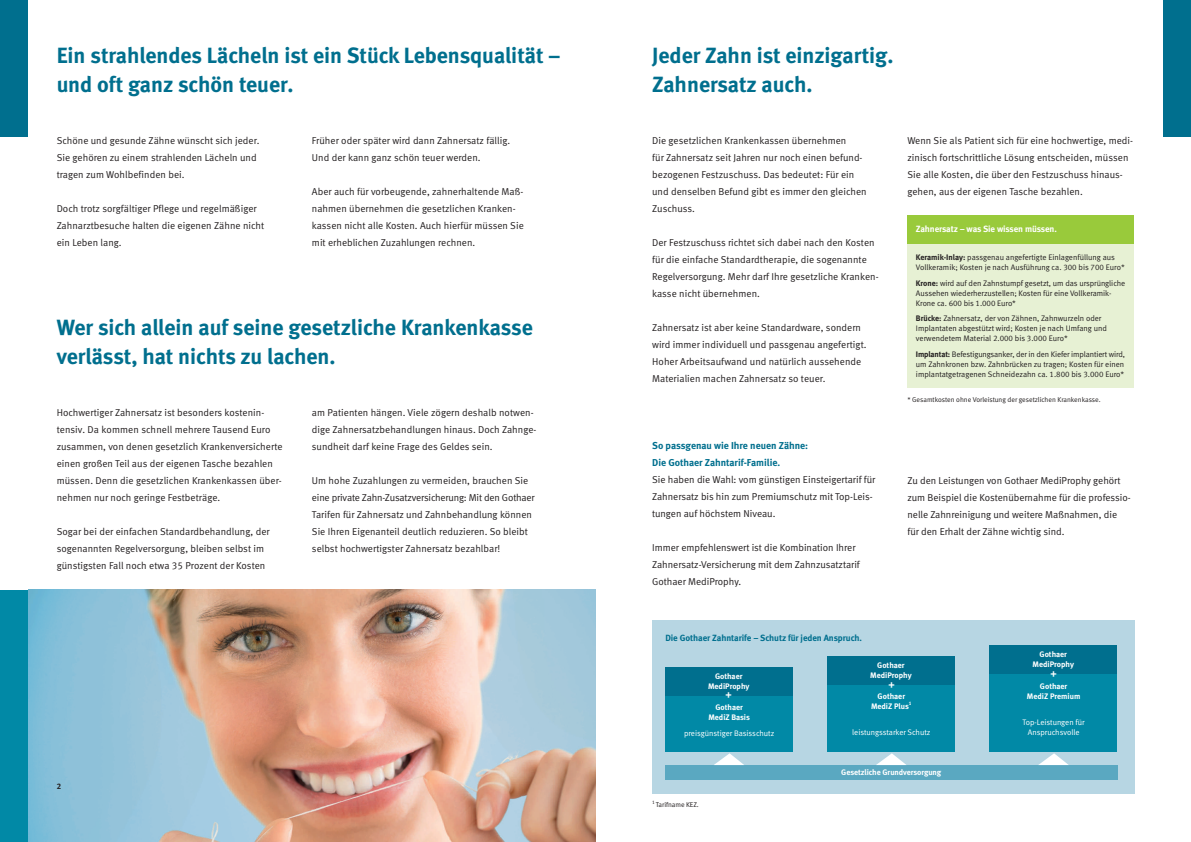
<style>
.page{position:relative;width:1191px;height:842px;background:#fff}
.page>*{position:absolute;margin:0;border:0;box-sizing:border-box;transform-origin:0 0}
.t1{font:700 22px/29px "Meta";color:#006f8e}
.t2{font:10px/17px "Meta Normal LF";letter-spacing:.005em;color:#231f20}
.t3{font:700 10px/17px "Meta";color:#006f8e}
.t4{font:10px "Meta Bold LF";color:#fff}
.t5{font:9px "Meta Bold LF";letter-spacing:-.005em;color:#006f8e}
.t6{font:700 9px "Meta";letter-spacing:-.01em;color:#fff}
.t7{font:8px/10px "Meta Normal LF";letter-spacing:-.005em;color:#231f20}
.t8{font:8px/10px "Meta Bold LF";color:#fff;text-align:center}
.t9{font:8px/10px "Meta Normal LF";letter-spacing:-.005em;color:#fff;text-align:center}
.t10{font:8px "Meta Bold LF";color:#231f20}
.t11{font:7px "Meta Normal LF";color:#231f20}
.t12{font:7px "Meta Normal";letter-spacing:-.005em;color:#231f20}
.t13{font:5px "Meta Bold LF";color:#fff}
.s1{font-family:"Meta Bold LF"}
</style>
<div class="page">
<div style="left:0;top:590px;width:28px;height:252px;background:#0189a6"></div>
<img style="left:28px;top:590px;width:567px;height:252px">
<div style="left:0;top:0;width:28px;height:136px;background:#006f8e"></div>
<div style="left:1162px;top:0;width:29px;height:136px;background:#006f8e"></div>
<div style="left:907px;top:243px;width:227px;height:145px;background:#e7f1d4"></div>
<div style="left:907px;top:215px;width:227px;height:28px;background:#99ca3b"></div>
<div style="left:652px;top:620px;width:482px;height:174px;background:#b7d6e3"></div>
<div style="left:665px;top:695px;width:127px;height:57px;background:#0189a6"></div>
<div style="left:665px;top:765px;width:452px;height:14px;background:#5aa8c1"></div>
<div style="left:665px;top:667px;width:127px;height:28px;background:#006f8e"></div>
<div style="left:827px;top:685px;width:127px;height:67px;background:#0189a6"></div>
<div style="left:827px;top:656px;width:127px;height:29px;background:#006f8e"></div>
<div style="left:989px;top:674px;width:128px;height:78px;background:#0189a6"></div>
<div style="left:989px;top:645px;width:128px;height:29px;background:#006f8e"></div>
<svg style="left:714px;top:753px;width:30px;height:12px"></svg>
<svg style="left:876px;top:753px;width:30px;height:12px"></svg>
<svg style="left:1038px;top:753px;width:30px;height:12px"></svg>
<h1 class="t1" style="left:57px;top:42px;width:505px">Ein strahlendes Lächeln ist ein Stück Lebensqualität – und oft ganz schön teuer.</h1>
<p class="t2" style="left:57px;top:133px;width:204px">Schöne und gesunde Zähne wünscht sich jeder.<br>Sie gehören zu einem strahlenden Lächeln und tragen zum Wohlbefinden bei.</p>
<p class="t2" style="left:57px;top:201px;width:209px">Doch trotz sorgfältiger Pflege und regelmäßiger<br>Zahnarztbesuche halten die eigenen Zähne nicht ein Leben lang.</p>
<p class="t2" style="left:312px;top:133px;width:200px">Früher oder später wird dann Zahnersatz fällig.<br>Und der kann ganz schön teuer werden.</p>
<p class="t2" style="left:312px;top:184px;width:213px">Aber auch für vorbeugende, zahnerhaltende Maß&shy;nahmen übernehmen die gesetzlichen Kranken&shy;kassen nicht alle Kosten. Auch hierfür müssen Sie mit erheblichen Zuzahlungen rechnen.</p>
<h1 class="t1" style="left:57px;top:315px;width:478px">Wer sich allein auf seine gesetzliche Krankenkasse verlässt, hat nichts zu lachen.</h1>
<p class="t2" style="left:57px;top:405px;width:227px">Hochwertiger Zahnersatz ist besonders kostenin&shy;tensiv. Da kommen schnell mehrere Tausend Euro zusammen, von denen gesetzlich Krankenversicherte einen großen Teil aus der eigenen Tasche bezahlen müssen. Denn die gesetzlichen Krankenkassen über&shy;nehmen nur noch geringe Festbeträge.</p>
<p class="t2" style="left:57px;top:524px;width:214px">Sogar bei der einfachen Standardbehandlung, der sogenannten Regelversorgung, bleiben selbst im günstigsten Fall noch etwa 35 Prozent der Kosten</p>
<p class="t2" style="left:312px;top:405px;width:226px">am Patienten hängen. Viele zögern deshalb notwen&shy;dige Zahnersatzbehandlungen hinaus. Doch Zahnge&shy;sundheit darf keine Frage des Geldes sein.</p>
<p class="t2" style="left:312px;top:473px;width:224px">Um hohe Zuzahlungen zu vermeiden, brauchen Sie eine private Zahn-Zusatzversicherung: Mit den Gothaer Tarifen für Zahnersatz und Zahnbehandlung können Sie Ihren Eigenanteil deutlich reduzieren. So bleibt selbst hochwertigster Zahnersatz bezahlbar!</p>
<p class="t10" style="left:57px;top:783px;width:6px">2</p>
<h1 class="t1" style="left:652px;top:42px;width:243px">Jeder Zahn ist einzigartig.<br>Zahnersatz auch.</h1>
<p class="t2" style="left:652px;top:133px;width:216px">Die gesetzlichen Krankenkassen übernehmen<br>für Zahnersatz seit Jahren nur noch einen befund&shy;bezogenen Festzuschuss. Das bedeutet: Für ein und denselben Befund gibt es immer den gleichen Zuschuss.</p>
<p class="t2" style="left:652px;top:235px;width:228px">Der Festzuschuss richtet sich dabei nach den Kosten für die einfache Standardtherapie, die sogenannte Regelversorgung. Mehr darf Ihre gesetzliche Kranken&shy;kasse nicht übernehmen.</p>
<p class="t2" style="left:652px;top:320px;width:216px">Zahnersatz ist aber keine Standardware, sondern wird immer individuell und passgenau angefertigt.<br>Hoher Arbeitsaufwand und natürlich aussehende Materialien machen Zahnersatz so teuer.</p>
<p class="t3" style="left:652px;top:438px;width:157px">So passgenau wie Ihre neuen Zähne:<br>Die Gothaer Zahntarif-Familie.</p>
<p class="t2" style="left:652px;top:472px;width:225px">Sie haben die Wahl: vom günstigen Einsteigertarif für<br>Zahnersatz bis hin zum Premiumschutz mit Top-Leis&shy;tungen auf höchstem Niveau.</p>
<p class="t2" style="left:652px;top:540px;width:209px">Immer empfehlenswert ist die Kombination Ihrer<br>Zahnersatz-Versicherung mit dem Zahnzusatztarif<br>Gothaer MediProphy.</p>
<p class="t2" style="left:907px;top:133px;width:227px">Wenn Sie als Patient sich für eine hochwertige, medi&shy;zinisch fortschrittliche Lösung entscheiden, müssen Sie alle Kosten, die über den Festzuschuss hinaus&shy;gehen, aus der eigenen Tasche bezahlen.</p>
<p class="t6" style="left:916px;top:225px;width:142px">Zahnersatz – was Sie wissen müssen.</p>
<p class="t7" style="left:916px;top:253px;width:210px"><span class="s1">Keramik-Inlay:</span> passgenau angefertigte Einlagenfüllung aus<br>Vollkeramik; Kosten je nach Ausführung ca. 300 bis 700 Euro*</p>
<p class="t7" style="left:916px;top:278px;width:211px"><span class="s1">Krone:</span> wird auf den Zahnstumpf gesetzt, um das ursprüngliche<br>Aussehen wiederherzustellen; Kosten für eine Vollkeramik-<br>Krone ca. 600 bis 1.000 Euro*</p>
<p class="t7" style="left:916px;top:314px;width:192px"><span class="s1">Brücke:</span> Zahnersatz, der von Zähnen, Zahnwurzeln oder<br>Implantaten abgestützt wird; Kosten je nach Umfang und verwendetem Material 2.000 bis 3.000 Euro*</p>
<p class="t7" style="left:916px;top:350px;width:210px;text-align:justify"><span class="s1">Implantat:</span> Befestigungsanker, der in den Kiefer implantiert wird, um Zahnkronen bzw. Zahnbrücken zu tragen; Kosten für einen implantatgetragenen Schneidezahn ca. 1.800 bis 3.000 Euro*</p>
<p class="t11" style="left:907px;top:397px;width:195px">* Gesamtkosten ohne Vorleistung der gesetzlichen Krankenkasse.</p>
<p class="t2" style="left:907px;top:473px;width:225px">Zu den Leistungen von Gothaer MediProphy gehört zum Beispiel die Kostenübernahme für die professio&shy;nelle Zahnreinigung und weitere Maßnahmen, die für den Erhalt der Zähne wichtig sind.</p>
<p class="t5" style="left:665px;top:634px;width:198px">Die Gothaer Zahntarife – Schutz für jeden Anspruch.</p>
<p class="t8" style="left:708px;top:671px;width:43px">Gothaer<br>MediProphy</p>
<p class="t4" style="left:725px;top:691px;width:8px">+</p>
<p class="t8" style="left:708px;top:702px;width:43px">Gothaer<br>MediZ Basis</p>
<p class="t9" style="left:684px;top:728px;width:92px">preisgünstiger Basisschutz</p>
<p class="t12" style="left:652px;top:802px;width:48px"><sup>1</sup> Tarifname KEZ.</p>
<p class="t8" style="left:870px;top:661px;width:43px">Gothaer<br>MediProphy</p>
<p class="t4" style="left:888px;top:681px;width:8px">+</p>
<p class="t8" style="left:871px;top:692px;width:39px">Gothaer<br>MediZ Plus</p>
<p class="t13" style="left:909px;top:702px;width:4px">1</p>
<p class="t9" style="left:852px;top:728px;width:80px">leistungsstarker Schutz</p>
<p class="t8" style="left:841px;top:768px;width:101px">Gesetzliche Grundversorgung</p>
<p class="t8" style="left:1032px;top:650px;width:43px">Gothaer<br>MediProphy</p>
<p class="t4" style="left:1050px;top:669px;width:8px">+</p>
<p class="t8" style="left:1027px;top:682px;width:55px">Gothaer<br>MediZ Premium</p>
<p class="t9" style="left:1022px;top:718px;width:64px">Top-Leistungen für<br>Anspruchsvolle</p>
</div>
